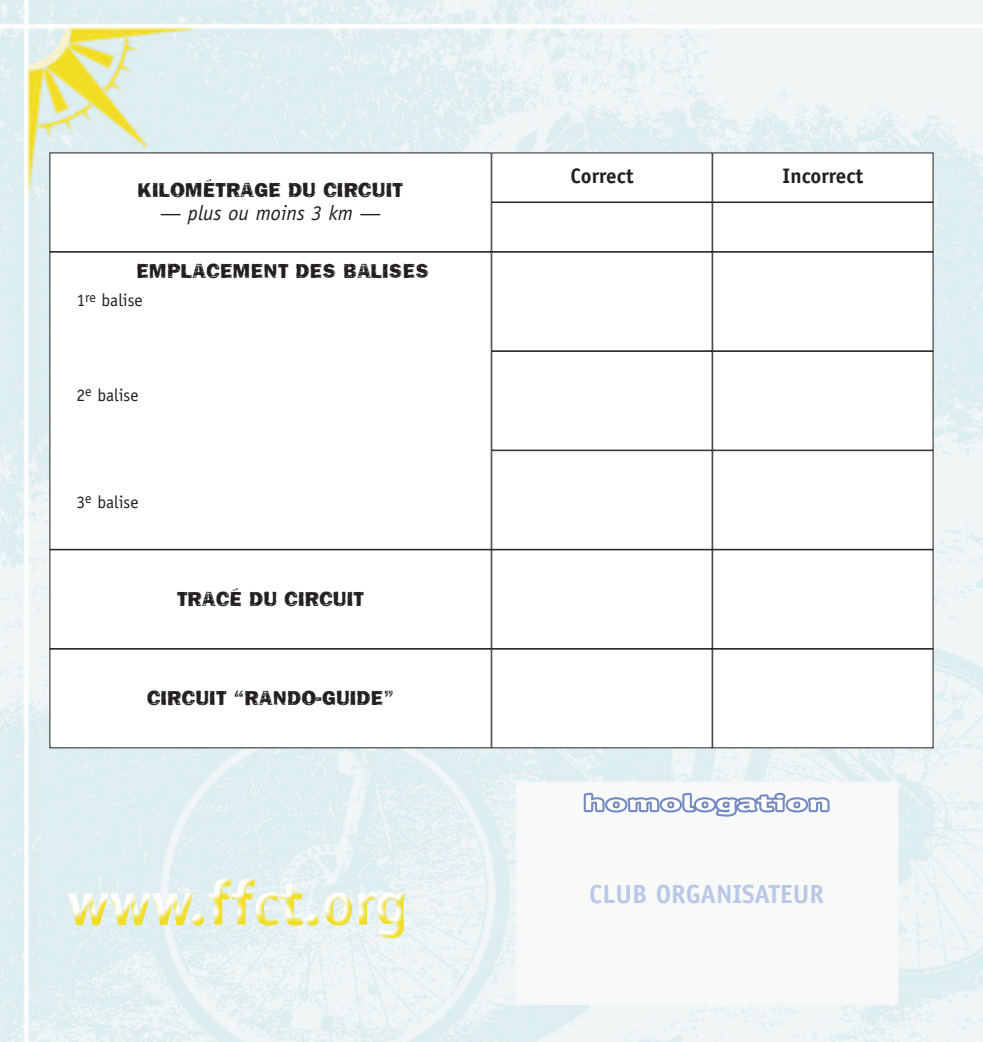
<style>
.page{position:relative;width:983px;height:1042px;background:#fff}
.page>*{position:absolute;margin:0;border:0;box-sizing:border-box;transform-origin:0 0}
.t1{font:700 26.25px "Officina Sans";color:#b9c8e6}
.t2{font:21px "Frankie";color:#231f20}
.t3{font:italic 21px "Officina Sans";color:#231f20}
.t4{font:700 21px "Officina Sans";color:#231f20}
.t5{font:17.5px "Officina Sans";color:#231f20}
</style>
<div class="page">
<img style="left:0;top:0;width:982px;height:1042px">
<img style="left:68px;top:879px;width:235px;height:46px">
<img style="left:682px;top:793px;width:103px;height:23px">
<img style="left:585px;top:795px;width:194px;height:19px">
<div style="left:50px;top:153px;width:441px;height:99px;background:#fff"></div>
<div style="left:50px;top:153px;width:441px;height:99px;border:1px solid #231f20"></div>
<div style="left:50px;top:252px;width:441px;height:297px;background:#fff"></div>
<div style="left:50px;top:550px;width:441px;height:98px;background:#fff"></div>
<div style="left:50px;top:549px;width:441px;height:100px;border:1px solid #231f20"></div>
<div style="left:50px;top:649px;width:441px;height:99px;background:#fff"></div>
<div style="left:491px;top:153px;width:221px;height:49px;background:#fff"></div>
<div style="left:712px;top:153px;width:220px;height:49px;background:#fff"></div>
<div style="left:491px;top:202px;width:221px;height:50px;background:#fff"></div>
<div style="left:491px;top:202px;width:221px;height:50px;border:1px solid #231f20"></div>
<div style="left:712px;top:202px;width:220px;height:50px;background:#fff"></div>
<div style="left:712px;top:202px;width:221px;height:50px;border:1px solid #231f20"></div>
<div style="left:491px;top:252px;width:221px;height:99px;background:#fff"></div>
<div style="left:491px;top:351px;width:221px;height:99px;background:#fff"></div>
<div style="left:491px;top:351px;width:221px;height:99px;border:1px solid #231f20"></div>
<div style="left:491px;top:451px;width:221px;height:98px;background:#fff"></div>
<div style="left:491px;top:450px;width:221px;height:99px;border:1px solid #231f20"></div>
<div style="left:491px;top:550px;width:221px;height:98px;background:#fff"></div>
<div style="left:491px;top:549px;width:221px;height:100px;border:1px solid #231f20"></div>
<div style="left:491px;top:649px;width:221px;height:99px;background:#fff"></div>
<div style="left:712px;top:252px;width:220px;height:99px;background:#fff"></div>
<div style="left:712px;top:351px;width:220px;height:99px;background:#fff"></div>
<div style="left:712px;top:351px;width:221px;height:99px;border:1px solid #231f20"></div>
<div style="left:712px;top:451px;width:220px;height:98px;background:#fff"></div>
<div style="left:712px;top:450px;width:221px;height:99px;border:1px solid #231f20"></div>
<div style="left:712px;top:550px;width:220px;height:98px;background:#fff"></div>
<div style="left:712px;top:549px;width:221px;height:100px;border:1px solid #231f20"></div>
<div style="left:712px;top:649px;width:220px;height:99px;background:#fff"></div>
<p class="t2" style="left:138px;top:177px;width:266px">KILOMÉTRAGE DU CIRCUIT</p>
<p class="t3" style="left:160px;top:205px;width:222px">— plus ou moins 3 km —</p>
<p class="t2" style="left:136px;top:259px;width:294px">EMPLACEMENT DES BALISES</p>
<p class="t5" style="left:76px;top:294px;width:68px">1<sup>re</sup> balise</p>
<p class="t5" style="left:76px;top:388px;width:64px">2<sup>e</sup> balise</p>
<p class="t5" style="left:76px;top:495px;width:64px">3<sup>e</sup> balise</p>
<p class="t2" style="left:177px;top:586px;width:188px">TRACÉ DU CIRCUIT</p>
<p class="t2" style="left:147px;top:685px;width:249px">CIRCUIT “RANDO-GUIDE”</p>
<p class="t4" style="left:570px;top:168px;width:65px">Correct</p>
<p class="t4" style="left:782px;top:168px;width:82px">Incorrect</p>
<p class="t1" style="left:589px;top:884px;width:236px">CLUB ORGANISATEUR</p>
</div>
